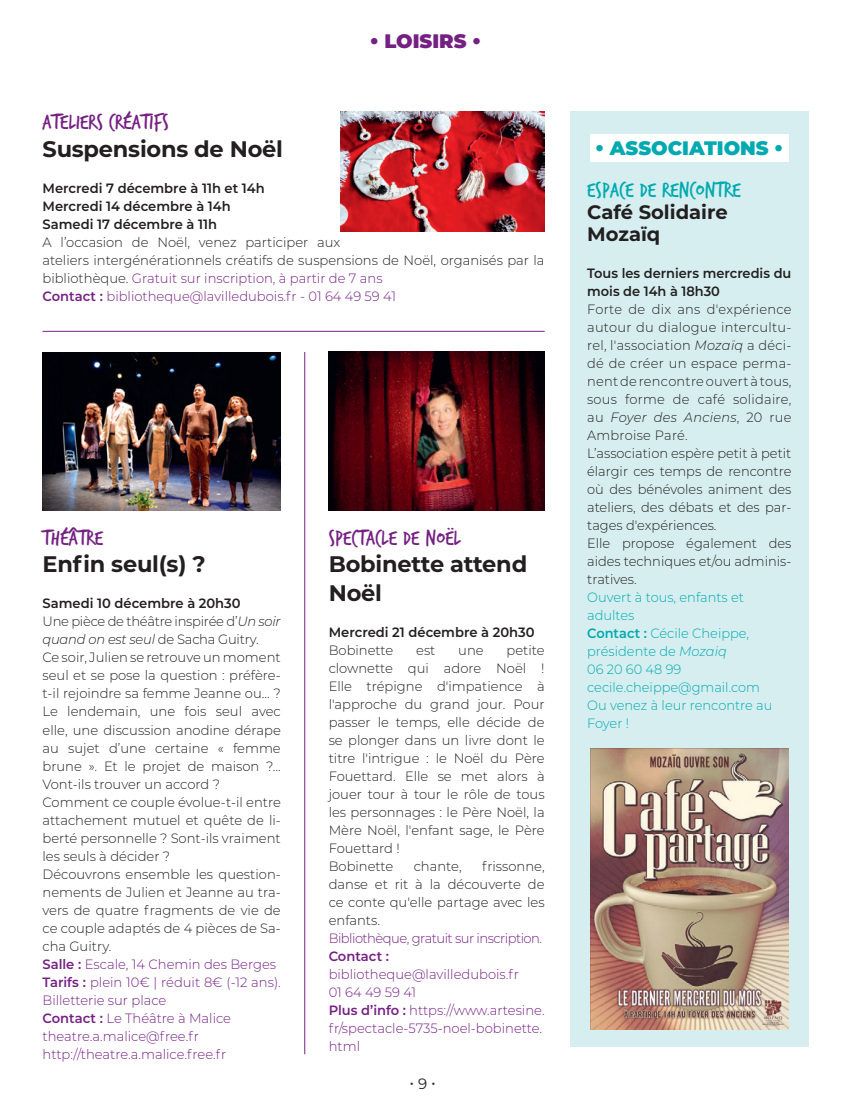
<style>
.page{position:relative;width:851px;height:1106px;background:#fff}
.page>*{position:absolute;margin:0;border:0;box-sizing:border-box;transform-origin:0 0}
.t1{font:700 22.5px/28.5px "Montserrat";letter-spacing:-.01em;color:#231f20}
.t2{font:22.5px "Trash Hand";letter-spacing:.01em;color:#752183}
.t3{font:22.5px "Trash Hand";letter-spacing:.01em;color:#00aab0}
.t4{font:700 19.5px/22.5px "Montserrat";color:#231f20}
.t5{font:900 19.5px "Montserrat";color:#00aab0}
.t6{font:900 19.5px "Montserrat";color:#752183}
.t7{font:15px "Montserrat";color:#231f20}
.t8{font:300 13.5px/18px "Montserrat";color:#231f20;text-align:justify}
.t9{font:300 13.5px/18px "Montserrat";color:#231f20;text-align:justify;scale:.96 1}
.t10{font:300 13.5px/18px "Montserrat";color:#752183}
.t11{font:300 13.5px/18px "Montserrat";color:#00aab0;scale:.96 1}
.t12{font:600 13.5px "Montserrat";color:#231f20}
.t13{font:300 13.5px/18px "Montserrat";letter-spacing:-.02em;color:#231f20}
.t14{font:600 13.5px/18px "Montserrat";color:#231f20;scale:.96 1}
.t15{font:300 13.5px "Montserrat";letter-spacing:-.04em;color:#752183}
.t16{font:600 13.5px "Montserrat";color:#752183}
.s1{color:#752183}
.s2{font-weight:600}
.s3{font-style:italic}
</style>
<div class="page">
<img style="left:43px;top:353px;width:238px;height:158px">
<img style="left:328px;top:352px;width:216px;height:159px">
<img style="left:340px;top:111px;width:204px;height:121px">
<hr style="left:43px;top:331px;width:501px;height:1px;background:#752183">
<hr style="left:304px;top:352px;width:1px;height:702px;background:#752183">
<div style="left:570px;top:111px;width:238px;height:935px;background:#d6eeef"></div>
<div style="left:590px;top:134px;width:198px;height:28px;background:#fff"></div>
<img style="left:590px;top:749px;width:198px;height:280px">
<p class="t6" style="left:370px;top:26px;width:112px">• LOISIRS •</p>
<p class="t2" style="left:43px;top:111px;width:128px">ATELIERS CRÉATIFS</p>
<p class="t1" style="left:43px;top:133px;width:242px">Suspensions de Noël</p>
<p class="t12" style="left:43px;top:178px;width:224px">Mercredi 7 décembre à 11h et 14h</p>
<p class="t12" style="left:43px;top:196px;width:190px">Mercredi 14 décembre à 14h</p>
<p class="t12" style="left:43px;top:214px;width:176px">Samedi 17 décembre à 11h</p>
<p class="t8" style="left:43px;top:233px;width:503px;text-align:left">A l’occasion de Noël, venez participer aux<br>ateliers intergénérationnels créatifs de suspensions de Noël, organisés par la bibliothèque. <span class="s1">Gratuit sur inscription, à partir de 7 ans</span></p>
<p class="t10" style="left:43px;top:287px;width:355px"><span class="s2">Contact :</span> bibliotheque@lavilledubois.fr - 01 64 49 59 41</p>
<p class="t2" style="left:43px;top:527px;width:62px">THÉâTRE</p>
<p class="t1" style="left:43px;top:549px;width:164px">Enfin seul(s) ?</p>
<p class="t12" style="left:43px;top:594px;width:200px">Samedi 10 décembre à 20h30</p>
<p class="t13" style="left:43px;top:612px;width:240px">Une pièce de théâtre inspirée d’<span class="s3">Un soir quand on est seul</span> de Sacha Guitry.</p>
<p class="t8" style="left:43px;top:648px;width:240px">Ce soir, Julien se retrouve un moment seul et se pose la question : préfère&shy;t-il rejoindre sa femme Jeanne ou… ?<br>Le lendemain, une fois seul avec elle, une discussion anodine dérape au sujet d’une certaine « femme brune ». Et le projet de maison ?… Vont-ils trouver un accord ?</p>
<p class="t8" style="left:43px;top:792px;width:240px">Comment ce couple évolue-t-il entre attachement mutuel et quête de li&shy;berté personnelle ? Sont-ils vraiment les seuls à décider ?</p>
<p class="t8" style="left:43px;top:864px;width:240px">Découvrons ensemble les question&shy;nements de Julien et Jeanne au tra&shy;vers de quatre fragments de vie de ce couple adaptés de 4 pièces de Sa&shy;cha Guitry.</p>
<p class="t10" style="left:43px;top:954px;width:235px"><span class="s2">Salle :</span> Escale, 14 Chemin des Berges</p>
<p class="t10" style="left:43px;top:972px;width:240px"><span class="s2">Tarifs :</span> plein 10€ | réduit 8€ (-12 ans).<br>Billetterie sur place</p>
<p class="t10" style="left:43px;top:1008px;width:190px"><span class="s2">Contact :</span> Le Théâtre à Malice</p>
<p class="t10" style="left:43px;top:1026px;width:158px">theatre.a.malice@free.fr</p>
<p class="t10" style="left:43px;top:1044px;width:185px">http://theatre.a.malice.free.fr</p>
<p class="t2" style="left:328px;top:527px;width:134px">SPECTACLE DE NOËL</p>
<p class="t1" style="left:328px;top:549px;width:200px">Bobinette attend<br>Noël</p>
<p class="t12" style="left:328px;top:622px;width:207px">Mercredi 21 décembre à 20h30</p>
<p class="t8" style="left:328px;top:640px;width:66px">Bobinette</p>
<p class="t8" style="left:416px;top:640px;width:21px">est</p>
<p class="t8" style="left:458px;top:640px;width:27px">une</p>
<p class="t8" style="left:328px;top:640px;width:217px;text-indent:178px">petite clownette qui adore Noël !<br>Elle trépigne d'impatience à l'approche du grand jour. Pour passer le temps, elle décide de se plonger dans un livre dont le titre l'intrigue : le Noël du Père Fouettard. Elle se met alors à jouer tour à tour le rôle de tous les personnages : le Père Noël, la Mère Noël, l'enfant sage, le Père Fouettard !</p>
<p class="t8" style="left:328px;top:856px;width:66px">Bobinette</p>
<p class="t8" style="left:414px;top:856px;width:49px">chante,</p>
<p class="t8" style="left:328px;top:856px;width:217px;text-indent:153px">frissonne, danse et rit à la découverte de ce conte qu'elle partage avec les enfants.</p>
<p class="t15" style="left:328px;top:929px;width:215px">Bibliothèque, gratuit sur inscription.</p>
<p class="t16" style="left:328px;top:946px;width:62px">Contact :</p>
<p class="t10" style="left:328px;top:964px;width:192px">bibliotheque@lavilledubois.fr</p>
<p class="t10" style="left:328px;top:982px;width:89px">01 64 49 59 41</p>
<p class="t10" style="left:328px;top:1000px;width:217px"><span class="s2">Plus d’info :</span> https://www.artesine. fr/spectacle-5735-noel-bobinette. html</p>
<p class="t7" style="left:409px;top:1073px;width:28px">• 9 •</p>
<p class="t5" style="left:595px;top:133px;width:189px">• ASSOCIATIONS •</p>
<p class="t3" style="left:587px;top:179px;width:155px">ESPACE DE RENCONTRE</p>
<p class="t4" style="left:587px;top:200px;width:142px">Café Solidaire<br>Mozaïq</p>
<p class="t14" style="left:587px;top:263px;width:214px">Tous les derniers mercredis du mois de 14h à 18h30</p>
<p class="t9" style="left:587px;top:299px;width:214px">Forte de dix ans d'expérience autour du dialogue intercultu&shy;rel, l'association <span class="s3">Mozaïq</span> a déci&shy;dé de créer un espace perma&shy;nent de rencontre ouvert à tous, sous forme de café solidaire, au <span class="s3">Foyer des Anciens</span>, 20 rue Ambroise Paré.</p>
<p class="t9" style="left:587px;top:443px;width:214px">L’association espère petit à petit élargir ces temps de rencontre où des bénévoles animent des ateliers, des débats et des par&shy;tages d'expériences.</p>
<p class="t9" style="left:587px;top:533px;width:214px">Elle propose également des aides techniques et/ou adminis&shy;tratives.</p>
<p class="t11" style="left:587px;top:587px;width:165px">Ouvert à tous, enfants et adultes</p>
<p class="t11" style="left:587px;top:623px;width:170px"><span class="s2">Contact :</span> Cécile Cheippe, présidente de <span class="s3">Mozaiq</span></p>
<p class="t11" style="left:587px;top:659px;width:100px">06 20 60 48 99</p>
<p class="t11" style="left:587px;top:677px;width:181px">cecile.cheippe@gmail.com</p>
<p class="t11" style="left:587px;top:695px;width:194px">Ou venez à leur rencontre au<br>Foyer !</p>
</div>
